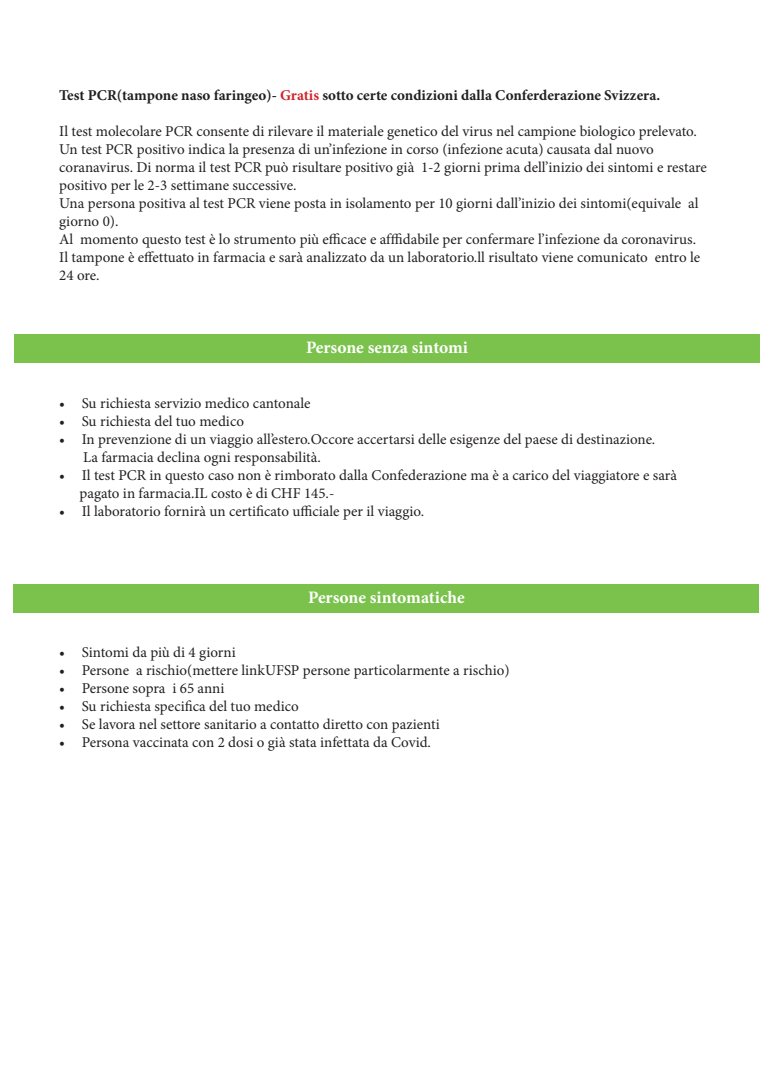
<style>
.page{position:relative;width:773px;height:1081px;background:#fff}
.page>*{position:absolute;margin:0;border:0;box-sizing:border-box;transform-origin:0 0}
.t1{font:700 17.5px "Minion Pro";letter-spacing:-.005em;color:#fff}
.t2{font:15px/18px "Minion Pro";color:#231f20}
.t3{font:700 15px "Minion Pro";color:#231f20}
.s1{color:#d1232a}
</style>
<div class="page">
<div style="left:14px;top:335px;width:745px;height:28px;background:#7ac24c"></div>
<div style="left:14px;top:585px;width:744px;height:28px;background:#7ac24c"></div>
<p class="t3" style="left:59px;top:84px;width:602px">Test PCR(tampone naso faringeo)- <span class="s1">Gratis</span> sotto certe condizioni dalla Conferderazione Svizzera.</p>
<p class="t2" style="left:59px;top:122px;width:639px">Il test molecolare PCR consente di rilevare il materiale genetico del virus nel campione biologico prelevato.<br>Un test PCR positivo indica la presenza di un’infezione in corso (infezione acuta) causata dal nuovo</p>
<p class="t2" style="left:59px;top:158px;width:649px">coranavirus. Di norma il test PCR può risultare positivo già 1-2 giorni prima dell’inizio dei sintomi e restare positivo per le 2-3 settimane successive.</p>
<p class="t2" style="left:59px;top:194px;width:640px">Una persona positiva al test PCR viene posta in isolamento per 10 giorni dall’inizio dei sintomi(equivale al giorno 0).</p>
<p class="t2" style="left:59px;top:230px;width:638px">Al momento questo test è lo strumento più efficace e afffidabile per confermare l’infezione da coronavirus.</p>
<p class="t2" style="left:59px;top:248px;width:642px">Il tampone è effettuato in farmacia e sarà analizzato da un laboratorio.ll risultato viene comunicato entro le<br>24 ore.</p>
<p class="t1" style="left:306px;top:335px;width:163px">Persone senza sintomi</p>
<p class="t2" style="left:59px;top:394px;width:253px">• Su richiesta servizio medico cantonale</p>
<p class="t2" style="left:59px;top:412px;width:186px">• Su richiesta del tuo medico</p>
<p class="t2" style="left:59px;top:430px;width:597px">• In prevenzione di un viaggio all’estero.Occore accertarsi delle esigenze del paese di destinazione.</p>
<p class="t2" style="left:83px;top:448px;width:239px">La farmacia declina ogni responsabilità.</p>
<p class="t2" style="left:59px;top:466px;width:619px">• Il test PCR in questo caso non è rimborato dalla Confederazione ma è a carico del viaggiatore e sarà</p>
<p class="t2" style="left:80px;top:484px;width:256px">pagato in farmacia.IL costo è di CHF 145.-</p>
<p class="t2" style="left:59px;top:502px;width:366px">• Il laboratorio fornirà un certificato ufficiale per il viaggio.</p>
<p class="t1" style="left:308px;top:585px;width:158px">Persone sintomatiche</p>
<p class="t2" style="left:59px;top:643px;width:178px">• Sintomi da più di 4 giorni</p>
<p class="t2" style="left:59px;top:661px;width:452px">• Persone a rischio(mettere linkUFSP persone particolarmente a rischio)</p>
<p class="t2" style="left:59px;top:679px;width:167px">• Persone sopra i 65 anni</p>
<p class="t2" style="left:59px;top:697px;width:241px">• Su richiesta specifica del tuo medico</p>
<p class="t2" style="left:59px;top:715px;width:382px">• Se lavora nel settore sanitario a contatto diretto con pazienti</p>
<p class="t2" style="left:59px;top:733px;width:373px">• Persona vaccinata con 2 dosi o già stata infettata da Covid.</p>
</div>
